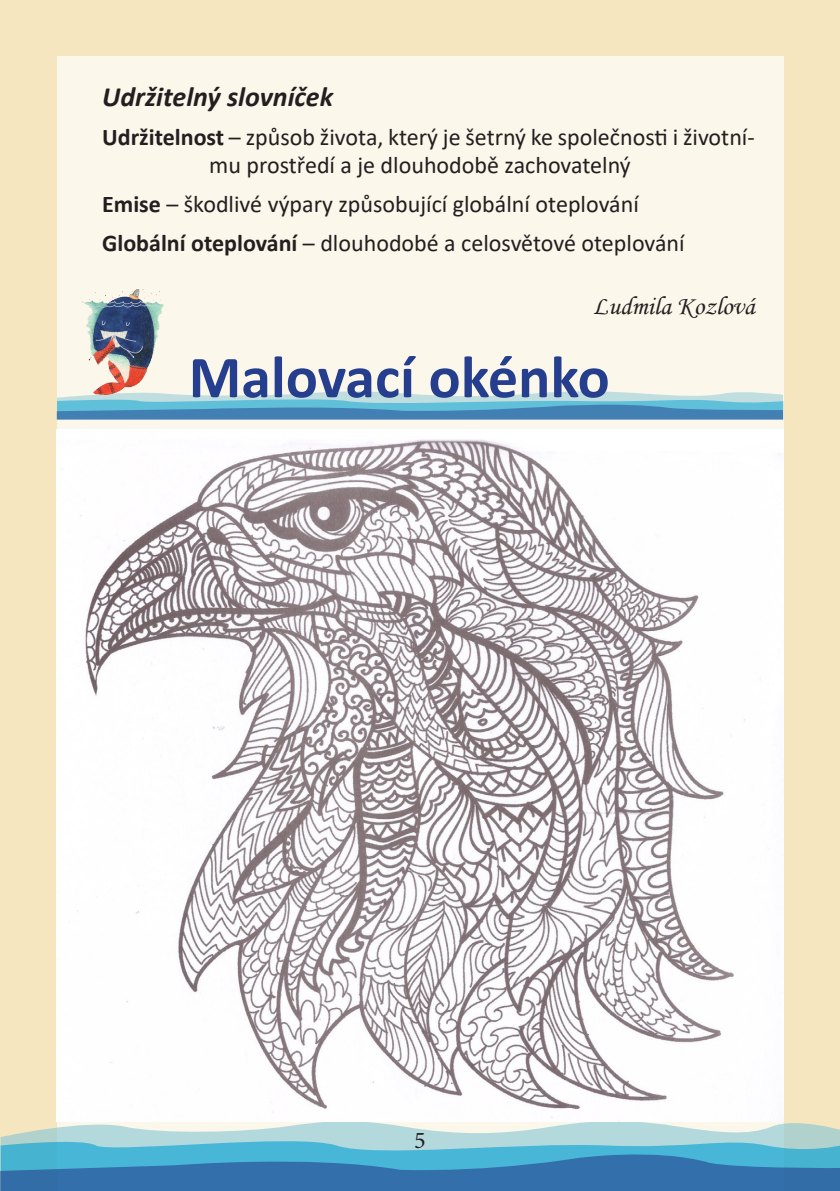
<style>
.page{position:relative;width:840px;height:1191px;background:#fff}
.page>*{position:absolute;margin:0;border:0;box-sizing:border-box;transform-origin:0 0}
.Názvy_rubrik_30{font:700 60px "Calibri";color:#253f8e}
.základní_text_č_03{font:italic 700 28px "Calibri";color:#231f20}
.autoři_č_03{font:26px "Monotype Corsiva";color:#231f20}
.základní_text_č_03-2{font:24px/27.6px "Calibri";color:#231f20}
.t1{font:24px "Minion Pro";color:#231f20}
.s1{font-weight:700}
</style>
<div class="page">
<div style="left:0;top:0;width:839px;height:1191px;background:#f6e6c0"></div>
<div style="left:57px;top:57px;width:726px;height:1134px;background:#fcf7eb"></div>
<svg style="left:1px;top:1119px;width:838px;height:20px;fill:#b4d9dd"></svg>
<svg style="left:1px;top:1139px;width:838px;height:13px;background:#7dc7d8"></svg>
<svg style="left:0;top:1152px;width:839px;height:39px;background:#3985b8"></svg>
<svg style="left:57px;top:391px;width:725px;height:29px;background:#7ab2cd"></svg>
<img style="left:57px;top:429px;width:725px;height:692px">
<img style="left:68px;top:289px;width:109px;height:109px">
<p class="základní_text_č_03" style="left:102px;top:77px;width:232px">Udržitelný slovníček</p>
<p class="základní_text_č_03-2" style="left:209px;top:123px;width:546px;text-indent:-107px"><span class="s1">Udržitelnost</span> – způsob života, který je šetrný ke společnosti i životní&shy;mu prostředí a je dlouhodobě zachovatelný</p>
<p class="základní_text_č_03-2" style="left:102px;top:189px;width:538px"><span class="s1">Emise</span> – škodlivé výpary způsobující globální oteplování</p>
<p class="základní_text_č_03-2" style="left:102px;top:228px;width:583px"><span class="s1">Globální oteplování</span> – dlouhodobé a celosvětové oteplování</p>
<p class="autoři_č_03" style="left:592px;top:291px;width:163px">Ludmila Kozlová</p>
<p class="Názvy_rubrik_30" style="left:189px;top:335px;width:422px">Malovací okénko</p>
<p class="t1" style="left:414px;top:1124px;width:13px">5</p>
</div>
